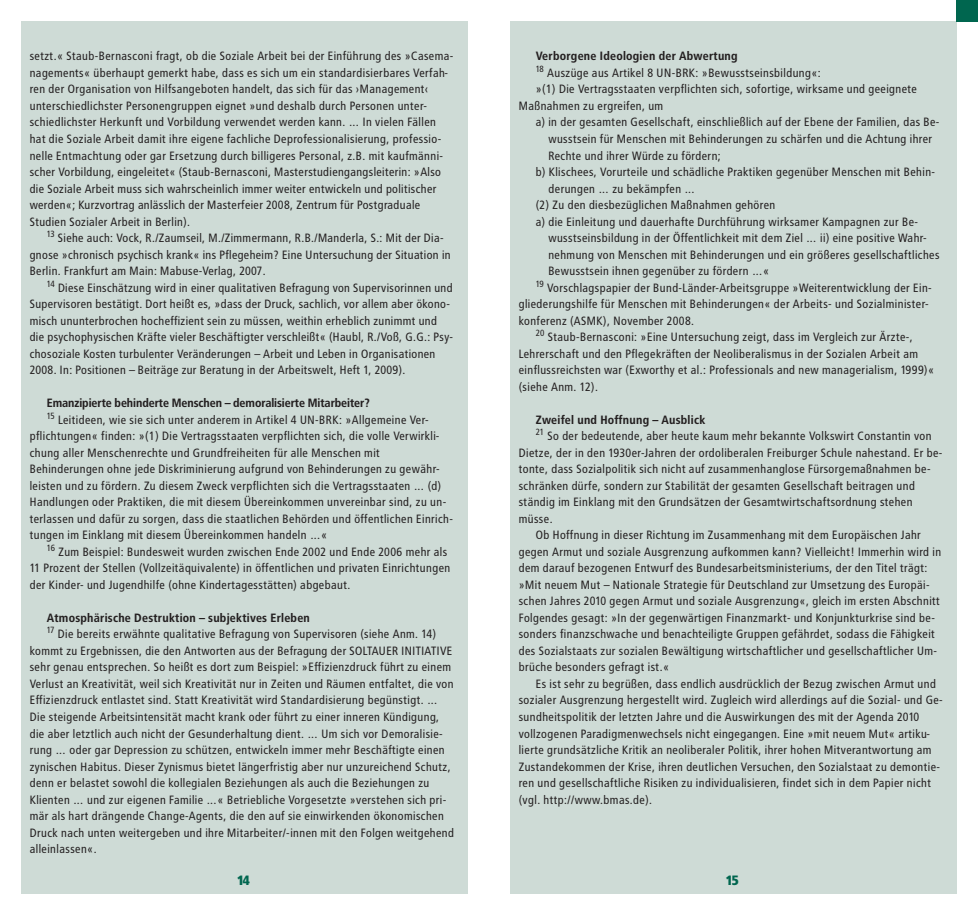
<style>
.page{position:relative;width:978px;height:915px;background:#fff}
.page>*{position:absolute;margin:0;border:0;box-sizing:border-box;transform-origin:0 0}
.t1{font:900 13.5px "Transit";color:#00664f}
.t2{font:12px/16.5px "Transit";color:#231f20}
.t3{font:700 12px "Transit";color:#231f20}
.t4{font:700 12px "Transit";letter-spacing:-.025em;color:#231f20}
</style>
<div class="page">
<div style="left:21px;top:21px;width:447px;height:872px;background:#cedbd6"></div>
<div style="left:510px;top:21px;width:447px;height:872px;background:#cedbd6"></div>
<div style="left:957px;top:0;width:21px;height:21px;background:#00664f"></div>
<p class="t2" style="left:30px;top:49px;width:426px">setzt.« Staub-Bernasconi fragt, ob die Soziale Arbeit bei der Einführung des »Casema&shy;nagements« überhaupt gemerkt habe, dass es sich um ein standardisierbares Verfah&shy;ren der Organisation von Hilfsangeboten handelt, das sich für das ›Management‹ unterschiedlichster Personengruppen eignet »und deshalb durch Personen unter&shy;schiedlichster Herkunft und Vorbildung verwendet werden kann. … In vielen Fällen hat die Soziale Arbeit damit ihre eigene fachliche Deprofessionalisierung, professio&shy;nelle Entmachtung oder gar Ersetzung durch billigeres Personal, z.B. mit kaufmänni&shy;scher Vorbildung, eingeleitet« (Staub-Bernasconi, Masterstudiengangsleiterin: »Also die Soziale Arbeit muss sich wahrscheinlich immer weiter entwickeln und politischer werden«; Kurzvortrag anlässlich der Masterfeier 2008, Zentrum für Postgraduale Studien Sozialer Arbeit in Berlin).</p>
<p class="t2" style="left:30px;top:230px;width:423px;text-indent:17px"><sup>13</sup> Siehe auch: Vock, R./Zaumseil, M./Zimmermann, R.B./Manderla, S.: Mit der Dia&shy;gnose »chronisch psychisch krank« ins Pflegeheim? Eine Untersuchung der Situation in<br>Berlin. Frankfurt am Main: Mabuse-Verlag, 2007.</p>
<p class="t2" style="left:30px;top:280px;width:425px;text-indent:17px"><sup>14</sup> Diese Einschätzung wird in einer qualitativen Befragung von Supervisorinnen und Supervisoren bestätigt. Dort heißt es, »dass der Druck, sachlich, vor allem aber ökono&shy;misch ununterbrochen hocheffizient sein zu müssen, weithin erheblich zunimmt und die psychophysischen Kräfte vieler Beschäftigter verschleißt« (Haubl, R./Voß, G.G.: Psy&shy;chosoziale Kosten turbulenter Veränderungen – Arbeit und Leben in Organisationen 2008. In: Positionen – Beiträge zur Beratung in der Arbeitswelt, Heft 1, 2009).</p>
<p class="t4" style="left:47px;top:398px;width:325px">Emanzipierte behinderte Menschen – demoralisierte Mitarbeiter?</p>
<p class="t2" style="left:47px;top:412px;width:384px"><sup>15</sup> Leitideen, wie sie sich unter anderem in Artikel 4 UN-BRK: »Allgemeine Ver-</p>
<p class="t2" style="left:30px;top:428px;width:412px">pflichtungen« finden: »(1) Die Vertragsstaaten verpflichten sich, die volle Verwirkli-</p>
<p class="t2" style="left:30px;top:445px;width:352px">chung aller Menschenrechte und Grundfreiheiten für alle Menschen mit</p>
<p class="t2" style="left:30px;top:461px;width:412px">Behinderungen ohne jede Diskriminierung aufgrund von Behinderungen zu gewähr-</p>
<p class="t2" style="left:30px;top:478px;width:413px">leisten und zu fördern. Zu diesem Zweck verpflichten sich die Vertragsstaaten … (d)</p>
<p class="t2" style="left:30px;top:494px;width:418px">Handlungen oder Praktiken, die mit diesem Übereinkommen unvereinbar sind, zu un-</p>
<p class="t2" style="left:30px;top:511px;width:425px">terlassen und dafür zu sorgen, dass die staatlichen Behörden und öffentlichen Einrich-</p>
<p class="t2" style="left:30px;top:527px;width:299px">tungen im Einklang mit diesem Übereinkommen handeln …«</p>
<p class="t2" style="left:47px;top:544px;width:402px"><sup>16</sup> Zum Beispiel: Bundesweit wurden zwischen Ende 2002 und Ende 2006 mehr als</p>
<p class="t2" style="left:30px;top:560px;width:422px">11 Prozent der Stellen (Vollzeitäquivalente) in öffentlichen und privaten Einrichtungen</p>
<p class="t2" style="left:30px;top:577px;width:323px">der Kinder- und Jugendhilfe (ohne Kindertagesstätten) abgebaut.</p>
<p class="t3" style="left:47px;top:612px;width:265px">Atmosphärische Destruktion – subjektives Erleben</p>
<p class="t2" style="left:47px;top:626px;width:391px"><sup>17</sup> Die bereits erwähnte qualitative Befragung von Supervisoren (siehe Anm. 14)</p>
<p class="t2" style="left:30px;top:643px;width:425px">kommt zu Ergebnissen, die den Antworten aus der Befragung der SOLTAUER INITIATIVE</p>
<p class="t2" style="left:30px;top:659px;width:423px">sehr genau entsprechen. So heißt es dort zum Beispiel: »Effizienzdruck führt zu einem</p>
<p class="t2" style="left:30px;top:676px;width:426px">Verlust an Kreativität, weil sich Kreativität nur in Zeiten und Räumen entfaltet, die von</p>
<p class="t2" style="left:30px;top:692px;width:410px">Effizienzdruck entlastet sind. Statt Kreativität wird Standardisierung begünstigt. …</p>
<p class="t2" style="left:30px;top:709px;width:411px">Die steigende Arbeitsintensität macht krank oder führt zu einer inneren Kündigung,</p>
<p class="t2" style="left:30px;top:725px;width:415px">die aber letztlich auch nicht der Gesunderhaltung dient. … Um sich vor Demoralisie-</p>
<p class="t2" style="left:30px;top:742px;width:417px">rung … oder gar Depression zu schützen, entwickeln immer mehr Beschäftigte einen</p>
<p class="t2" style="left:30px;top:758px;width:423px">zynischen Habitus. Dieser Zynismus bietet längerfristig aber nur unzureichend Schutz,</p>
<p class="t2" style="left:30px;top:775px;width:401px">denn er belastet sowohl die kollegialen Beziehungen als auch die Beziehungen zu</p>
<p class="t2" style="left:30px;top:791px;width:419px">Klienten … und zur eigenen Familie …« Betriebliche Vorgesetzte »verstehen sich pri-</p>
<p class="t2" style="left:30px;top:808px;width:416px">mär als hart drängende Change-Agents, die den auf sie einwirkenden ökonomischen</p>
<p class="t2" style="left:30px;top:824px;width:426px">Druck nach unten weitergeben und ihre Mitarbeiter/-innen mit den Folgen weitgehend</p>
<p class="t2" style="left:30px;top:841px;width:69px">alleinlassen«.</p>
<p class="t1" style="left:237px;top:874px;width:14px">14</p>
<p class="t1" style="left:726px;top:874px;width:15px">15</p>
<p class="t3" style="left:536px;top:51px;width:204px">Verborgene Ideologien der Abwertung</p>
<p class="t2" style="left:536px;top:65px;width:287px"><sup>18</sup> Auszüge aus Artikel 8 UN-BRK: »Bewusstseinsbildung«:</p>
<p class="t2" style="left:536px;top:82px;width:383px">»(1) Die Vertragsstaaten verpflichten sich, sofortige, wirksame und geeignete</p>
<p class="t2" style="left:519px;top:98px;width:146px">Maßnahmen zu ergreifen, um</p>
<p class="t2" style="left:536px;top:115px;width:406px">a) in der gesamten Gesellschaft, einschließlich auf der Ebene der Familien, das Be-</p>
<p class="t2" style="left:548px;top:131px;width:386px">wusstsein für Menschen mit Behinderungen zu schärfen und die Achtung ihrer</p>
<p class="t2" style="left:548px;top:148px;width:174px">Rechte und ihrer Würde zu fördern;</p>
<p class="t2" style="left:536px;top:164px;width:401px">b) Klischees, Vorurteile und schädliche Praktiken gegenüber Menschen mit Behin-</p>
<p class="t2" style="left:549px;top:181px;width:149px">derungen … zu bekämpfen …</p>
<p class="t2" style="left:536px;top:197px;width:242px">(2) Zu den diesbezüglichen Maßnahmen gehören</p>
<p class="t2" style="left:536px;top:214px;width:384px">a) die Einleitung und dauerhafte Durchführung wirksamer Kampagnen zur Be-</p>
<p class="t2" style="left:548px;top:230px;width:380px">wusstseinsbildung in der Öffentlichkeit mit dem Ziel … ii) eine positive Wahr-</p>
<p class="t2" style="left:548px;top:247px;width:393px">nehmung von Menschen mit Behinderungen und ein größeres gesellschaftliches</p>
<p class="t2" style="left:548px;top:263px;width:223px">Bewusstsein ihnen gegenüber zu fördern …«</p>
<p class="t2" style="left:536px;top:280px;width:398px"><sup>19</sup> Vorschlagspapier der Bund-Länder-Arbeitsgruppe »Weiterentwicklung der Ein-</p>
<p class="t2" style="left:519px;top:296px;width:412px">gliederungshilfe für Menschen mit Behinderungen« der Arbeits- und Sozialminister-</p>
<p class="t2" style="left:519px;top:313px;width:177px">konferenz (ASMK), November 2008.</p>
<p class="t2" style="left:536px;top:329px;width:379px"><sup>20</sup> Staub-Bernasconi: »Eine Untersuchung zeigt, dass im Vergleich zur Ärzte-,</p>
<p class="t2" style="left:519px;top:346px;width:401px">Lehrerschaft und den Pflegekräften der Neoliberalismus in der Sozialen Arbeit am</p>
<p class="t2" style="left:519px;top:362px;width:417px">einflussreichsten war (Exworthy et al.: Professionals and new managerialism, 1999)«</p>
<p class="t2" style="left:519px;top:379px;width:81px">(siehe Anm. 12).</p>
<p class="t3" style="left:536px;top:414px;width:171px">Zweifel und Hoffnung – Ausblick</p>
<p class="t2" style="left:536px;top:428px;width:398px"><sup>21</sup> So der bedeutende, aber heute kaum mehr bekannte Volkswirt Constantin von</p>
<p class="t2" style="left:519px;top:445px;width:426px">Dietze, der in den 1930er-Jahren der ordoliberalen Freiburger Schule nahestand. Er be-</p>
<p class="t2" style="left:519px;top:461px;width:414px">tonte, dass Sozialpolitik sich nicht auf zusammenhanglose Fürsorgemaßnahmen be-</p>
<p class="t2" style="left:519px;top:478px;width:398px">schränken dürfe, sondern zur Stabilität der gesamten Gesellschaft beitragen und</p>
<p class="t2" style="left:519px;top:494px;width:396px">ständig im Einklang mit den Grundsätzen der Gesamtwirtschaftsordnung stehen</p>
<p class="t2" style="left:519px;top:511px;width:36px">müsse.</p>
<p class="t2" style="left:536px;top:527px;width:387px">Ob Hoffnung in dieser Richtung im Zusammenhang mit dem Europäischen Jahr</p>
<p class="t2" style="left:519px;top:544px;width:424px">gegen Armut und soziale Ausgrenzung aufkommen kann? Vielleicht! Immerhin wird in</p>
<p class="t2" style="left:519px;top:560px;width:411px">dem darauf bezogenen Entwurf des Bundesarbeitsministeriums, der den Titel trägt:</p>
<p class="t2" style="left:519px;top:577px;width:413px">»Mit neuem Mut – Nationale Strategie für Deutschland zur Umsetzung des Europäi-</p>
<p class="t2" style="left:519px;top:593px;width:423px">schen Jahres 2010 gegen Armut und soziale Ausgrenzung«, gleich im ersten Abschnitt</p>
<p class="t2" style="left:519px;top:610px;width:418px">Folgendes gesagt: »In der gegenwärtigen Finanzmarkt- und Konjunkturkrise sind be-</p>
<p class="t2" style="left:519px;top:626px;width:418px">sonders finanzschwache und benachteiligte Gruppen gefährdet, sodass die Fähigkeit</p>
<p class="t2" style="left:519px;top:643px;width:420px">des Sozialstaats zur sozialen Bewältigung wirtschaftlicher und gesellschaftlicher Um-</p>
<p class="t2" style="left:519px;top:659px;width:152px">brüche besonders gefragt ist.«</p>
<p class="t2" style="left:536px;top:676px;width:402px">Es ist sehr zu begrüßen, dass endlich ausdrücklich der Bezug zwischen Armut und</p>
<p class="t2" style="left:519px;top:692px;width:426px">sozialer Ausgrenzung hergestellt wird. Zugleich wird allerdings auf die Sozial- und Ge-</p>
<p class="t2" style="left:519px;top:709px;width:403px">sundheitspolitik der letzten Jahre und die Auswirkungen des mit der Agenda 2010</p>
<p class="t2" style="left:519px;top:725px;width:413px">vollzogenen Paradigmenwechsels nicht eingegangen. Eine »mit neuem Mut« artiku-</p>
<p class="t2" style="left:519px;top:742px;width:415px">lierte grundsätzliche Kritik an neoliberaler Politik, ihrer hohen Mitverantwortung am</p>
<p class="t2" style="left:519px;top:758px;width:423px">Zustandekommen der Krise, ihren deutlichen Versuchen, den Sozialstaat zu demontie-</p>
<p class="t2" style="left:519px;top:775px;width:414px">ren und gesellschaftliche Risiken zu individualisieren, findet sich in dem Papier nicht</p>
<p class="t2" style="left:519px;top:791px;width:135px">(vgl. http://www.bmas.de).</p>
</div>
